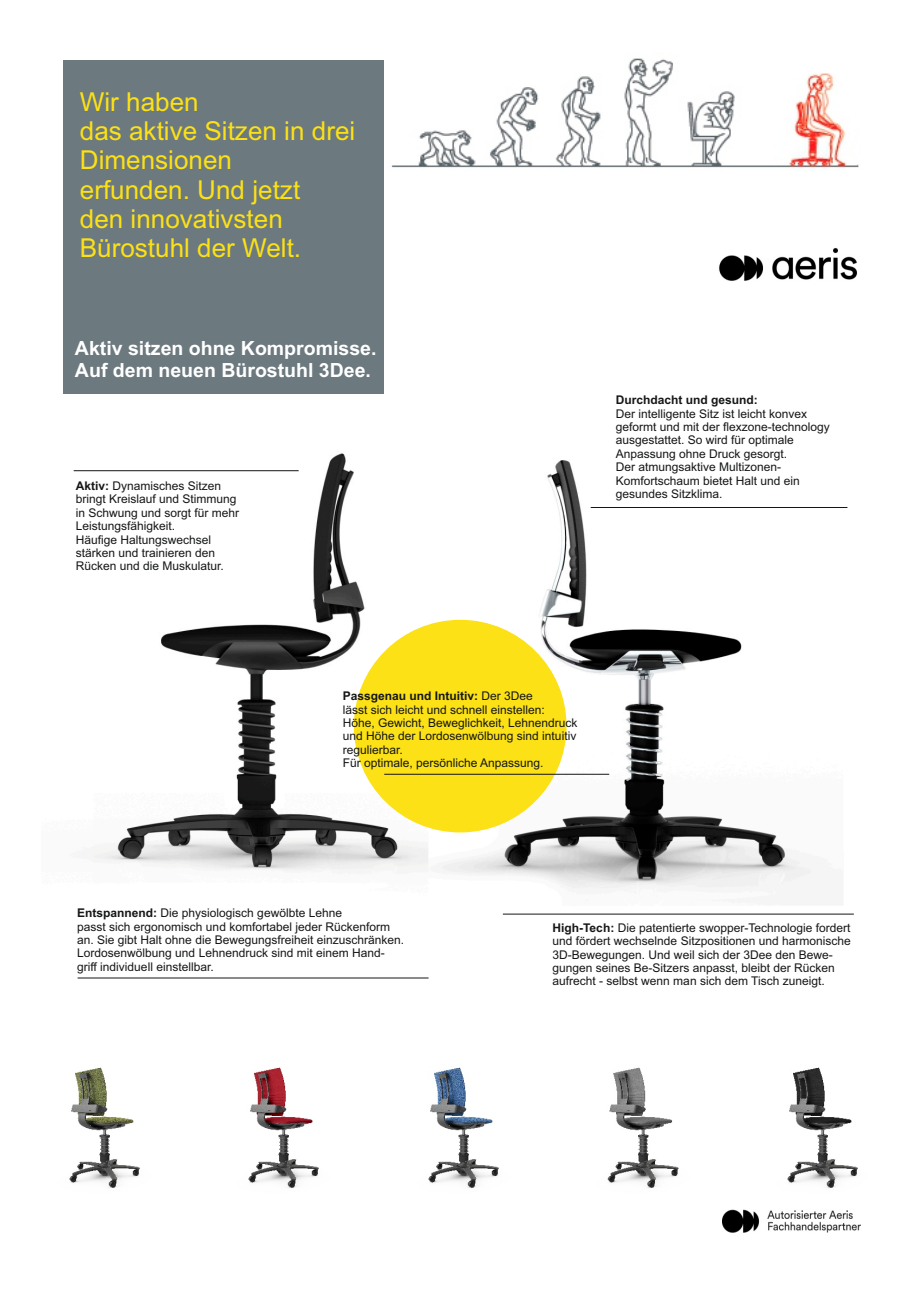
<style>
.page{position:relative;width:920px;height:1289px;background:#fff}
.page>*{position:absolute;margin:0;border:0;box-sizing:border-box;transform-origin:0 0}
.t1{font:26.1px/29.1px "Arial";color:#fbe116}
.t2{font:700 19.5px/21.8px "Arial";color:#fff}
.t3{font:12px/13.4px "Arial";color:#151616}
.s1{font-weight:700}
</style>
<div class="page">
<img style="left:719px;top:248px;width:138px;height:33px">
<img style="left:248px;top:1067px;width:71px;height:121px">
<img style="left:428px;top:1067px;width:71px;height:121px">
<img style="left:69px;top:1067px;width:71px;height:121px">
<img style="left:787px;top:1067px;width:71px;height:121px">
<img style="left:607px;top:1067px;width:72px;height:121px">
<img style="left:722px;top:1209px;width:139px;height:23px">
<div style="left:63px;top:60px;width:320px;height:359px;background:#6c797f"></div>
<img style="left:63px;top:394px;width:791px;height:521px">
<img style="left:391px;top:58px;width:468px;height:110px">
<div style="left:354px;top:620px;width:212px;height:212px;background:#fbe116;border-radius:50%"></div>
<hr style="left:74px;top:470px;width:225px;height:1px;background:#151616">
<hr style="left:384px;top:774px;width:225px;height:1px;background:#151616">
<hr style="left:590px;top:507px;width:257px;height:1px;background:#151616">
<hr style="left:78px;top:977px;width:350px;height:1px;background:#151616">
<hr style="left:503px;top:913px;width:350px;height:1px;background:#151616">
<p class="t1" style="left:80px;top:90px;width:277px">Wir haben<br>das aktive Sitzen in drei<br>Dimensionen<br>erfunden. Und jetzt<br>den innovativsten<br>Bürostuhl der Welt.</p>
<p class="t2" style="left:75px;top:339px;width:303px">Aktiv sitzen ohne Kompromisse.<br>Auf dem neuen Bürostuhl 3Dee.</p>
<p class="t3" style="left:76px;top:480px;width:165px"><span class="s1">Aktiv:</span> Dynamisches Sitzen bringt Kreislauf und Stimmung in Schwung und sorgt für mehr<br>Leistungsfähigkeit.<br>Häufige Haltungswechsel stärken und trainieren den<br>Rücken und die Muskulatur.</p>
<p class="t3" style="left:615px;top:394px;width:216px"><span class="s1">Durchdacht und gesund:<br></span>Der intelligente Sitz ist leicht konvex geformt und mit der flexzone-technology ausgestattet. So wird für optimale<br>Anpassung ohne Druck gesorgt.<br>Der atmungsaktive Multizonen-<br>Komfortschaum bietet Halt und ein gesundes Sitzklima.</p>
<p class="t3" style="left:343px;top:690px;width:236px"><span class="s1">Passgenau und Intuitiv:</span> Der 3Dee<br>lässt sich leicht und schnell einstellen:<br>Höhe, Gewicht, Beweglichkeit, Lehnendruck und Höhe der Lordosenwölbung sind intuitiv regulierbar.<br>Für optimale, persönliche Anpassung.</p>
<p class="t3" style="left:77px;top:907px;width:328px"><span class="s1">Entspannend:</span> Die physiologisch gewölbte Lehne<br>passt sich ergonomisch und komfortabel jeder Rückenform an. Sie gibt Halt ohne die Bewegungsfreiheit einzuschränken.<br>Lordosenwölbung und Lehnendruck sind mit einem Hand&shy;griff individuell einstellbar.</p>
<p class="t3" style="left:552px;top:922px;width:300px"><span class="s1">High-Tech:</span> Die patentierte swopper-Technologie fordert und fördert wechselnde Sitzpositionen und harmonische 3D-Bewegungen. Und weil sich der 3Dee den Bewe&shy;gungen seines Be-Sitzers anpasst, bleibt der Rücken aufrecht - selbst wenn man sich dem Tisch zuneigt.</p>
</div>
